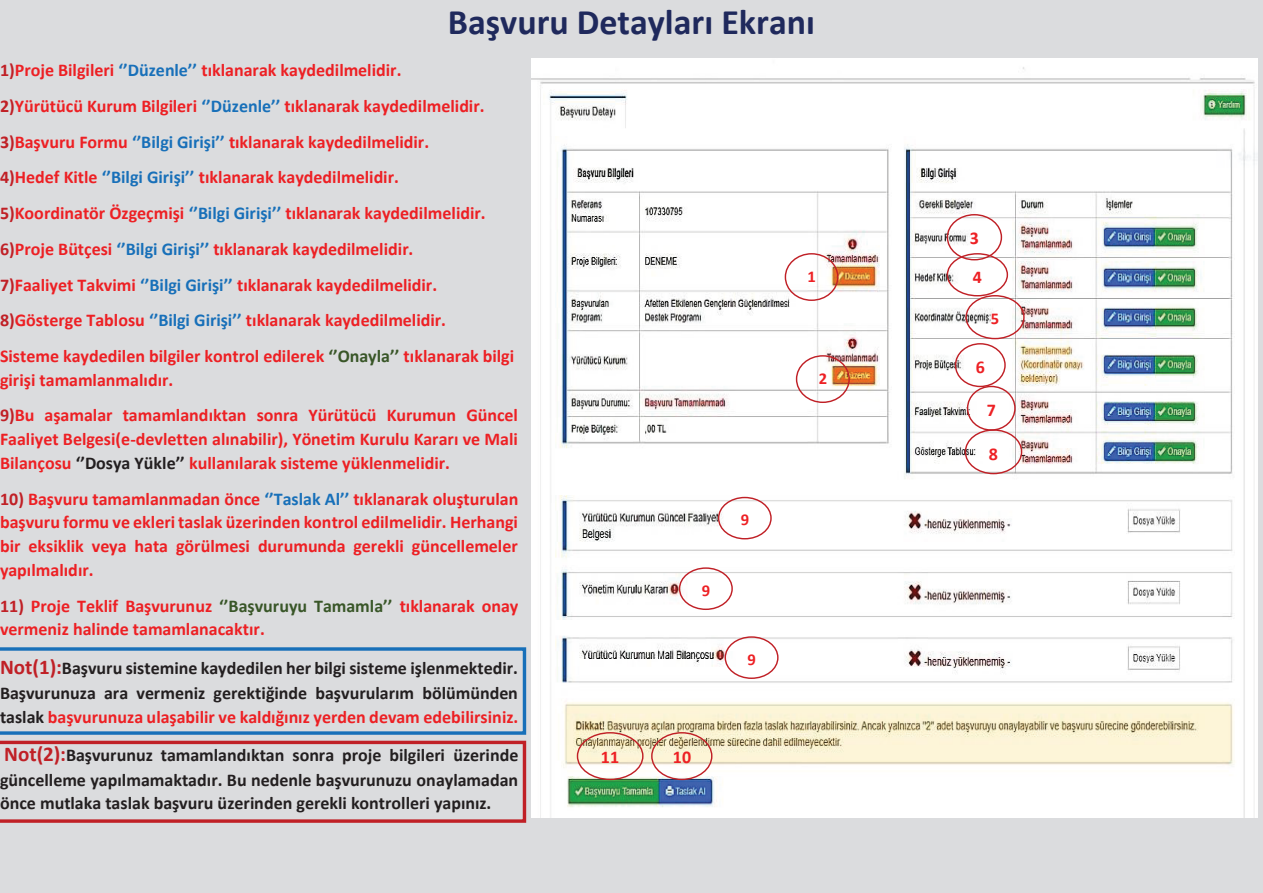
<style>
.page{position:relative;width:1263px;height:893px;background:#dbdcde}
.page>*{position:absolute;margin:0;border:0;box-sizing:border-box;transform-origin:0 0}
.t1{font:700 36px "Calibri";color:#1f295c}
.t2{font:700 18px/35.7px "Calibri";color:#ed2024}
.t3{font:700 18px/24.2px "Calibri";color:#231f20;text-align:justify}
.t4{font:700 16.5px "Calibri";color:#ed2024}
.s1{color:#c02026}
.s2{color:#1870b9}
.s3{color:#395628}
.s4{color:#231f20}
.s5{font-size:21px;color:#c02026}
.s6{color:#ed2024}
</style>
<div class="page">
<img style="left:532px;top:59px;width:725px;height:758px">
<div style="left:785px;top:253px;width:53px;height:48px;border:1px solid #c02026;border-radius:50%"></div>
<div style="left:967px;top:386px;width:49px;height:45px;border:1px solid #c02026;border-radius:50%"></div>
<div style="left:679px;top:567px;width:54px;height:43px;border:1px solid #c02026;border-radius:50%"></div>
<div style="left:955px;top:343px;width:51px;height:44px;border:1px solid #c02026;border-radius:50%"></div>
<div style="left:965px;top:295px;width:60px;height:44px;border:1px solid #c02026;border-radius:50%"></div>
<div style="left:947px;top:214px;width:55px;height:46px;border:1px solid #c02026;border-radius:50%"></div>
<div style="left:796px;top:355px;width:54px;height:48px;border:1px solid #c02026;border-radius:50%"></div>
<div style="left:947px;top:253px;width:61px;height:43px;border:1px solid #c02026;border-radius:50%"></div>
<div style="left:965px;top:429px;width:57px;height:45px;border:1px solid #c02026;border-radius:50%"></div>
<div style="left:651px;top:732px;width:61px;height:48px;border:1px solid #c02026;border-radius:50%"></div>
<div style="left:577px;top:732px;width:66px;height:48px;border:1px solid #c02026;border-radius:50%"></div>
<div style="left:725px;top:636px;width:54px;height:43px;border:1px solid #c02026;border-radius:50%"></div>
<div style="left:718px;top:497px;width:54px;height:42px;border:1px solid #c02026;border-radius:50%"></div>
<svg style="left:0;top:647px;width:526px;height:88px"></svg>
<svg style="left:0;top:741px;width:526px;height:82px"></svg>
<h1 class="t1" style="left:448px;top:-3px;width:369px">Başvuru Detayları Ekranı</h1>
<p class="t2" style="left:0;top:52px;width:516px"><span class="s1">1)</span>Proje Bilgileri <span class="s2">‘’Düzenle’’</span> tıklanarak kaydedilmelidir.<br><span class="s1">2)</span>Yürütücü Kurum Bilgileri <span class="s2">‘’Düzenle’’</span> tıklanarak kaydedilmelidir.<br><span class="s1">3)</span>Başvuru Formu <span class="s2">‘’Bilgi Girişi’’</span> tıklanarak kaydedilmelidir.<br><span class="s1">4)</span>Hedef Kitle <span class="s2">‘’Bilgi Girişi’’</span> tıklanarak kaydedilmelidir.<br><span class="s1">5)</span>Koordinatör Özgeçmişi <span class="s2">‘’Bilgi Girişi’’</span> tıklanarak kaydedilmelidir.<br><span class="s1">6)</span>Proje Bütçesi <span class="s2">‘’Bilgi Girişi’’</span> tıklanarak kaydedilmelidir.<br><span class="s1">7)</span>Faaliyet Takvimi <span class="s2">‘’Bilgi Girişi’’</span> tıklanarak kaydedilmelidir.<br><span class="s1">8)</span>Gösterge Tablosu <span class="s2">‘’Bilgi Girişi’’</span> tıklanarak kaydedilmelidir.<br>Sisteme kaydedilen bilgiler kontrol edilerek <span class="s3">‘’Onayla’’</span> tıklanarak bilgi</p>
<p class="t2" style="left:0;top:361px;width:519px">girişi tamamlanmalıdır.<br><span class="s1">9)</span>Bu aşamalar tamamlandıktan sonra Yürütücü Kurumun Güncel</p>
<p class="t2" style="left:0;top:427px;width:519px;line-height:23.9px">Faaliyet Belgesi(e-devletten alınabilir), Yönetim Kurulu Kararı ve Mali<br>Bilançosu <span class="s4">‘’Dosya Yükle’’</span> kullanılarak sisteme yüklenmelidir.</p>
<p class="t2" style="left:0;top:486px;width:520px;line-height:23.7px;text-align:justify"><span class="s1">10)</span> Başvuru tamamlanmadan önce <span class="s2">‘’Taslak Al’’</span> tıklanarak oluşturulan başvuru formu ve ekleri taslak üzerinden kontrol edilmelidir. Herhangi bir eksiklik veya hata görülmesi durumunda gerekli güncellemeler yapılmalıdır.</p>
<p class="t2" style="left:0;top:593px;width:520px;line-height:23.7px"><span class="s1">11)</span> Proje Teklif Başvurunuz <span class="s3">‘’Başvuruyu Tamamla’’</span> tıklanarak onay vermeniz halinde tamamlanacaktır.</p>
<p class="t3" style="left:0;top:655px;width:520px"><span class="s5">Not(1):</span>Başvuru sistemine kaydedilen her bilgi sisteme işlenmektedir.<br>Başvurunuza ara vermeniz gerektiğinde başvurularım bölümünden taslak <span class="s6">başvurunuza ulaşabilir ve kaldığınız yerden devam edebilirsiniz.</span></p>
<p class="t3" style="left:0;top:743px;width:520px"><span class="s5">Not(2):</span>Başvurunuz tamamlandıktan sonra proje bilgileri üzerinde güncelleme yapılmamaktadır. Bu nedenle başvurunuzu onaylamadan önce mutlaka taslak başvuru üzerinden gerekli kontrolleri yapınız.</p>
<p class="t4" style="left:808px;top:265px;width:10px">1</p>
<p class="t4" style="left:819px;top:367px;width:10px">2</p>
<p class="t4" style="left:741px;top:508px;width:10px">9</p>
<p class="t4" style="left:702px;top:579px;width:10px">9</p>
<p class="t4" style="left:747px;top:648px;width:10px">9</p>
<p class="t2" style="left:601px;top:738px;width:20px">11</p>
<p class="t2" style="left:673px;top:738px;width:20px">10</p>
<p class="t2" style="left:970px;top:220px;width:11px">3</p>
<p class="t2" style="left:973px;top:259px;width:11px">4</p>
<p class="t4" style="left:991px;top:307px;width:10px">5</p>
<p class="t2" style="left:976px;top:349px;width:11px">6</p>
<p class="t2" style="left:987px;top:392px;width:11px">7</p>
<p class="t2" style="left:989px;top:435px;width:11px">8</p>
</div>
